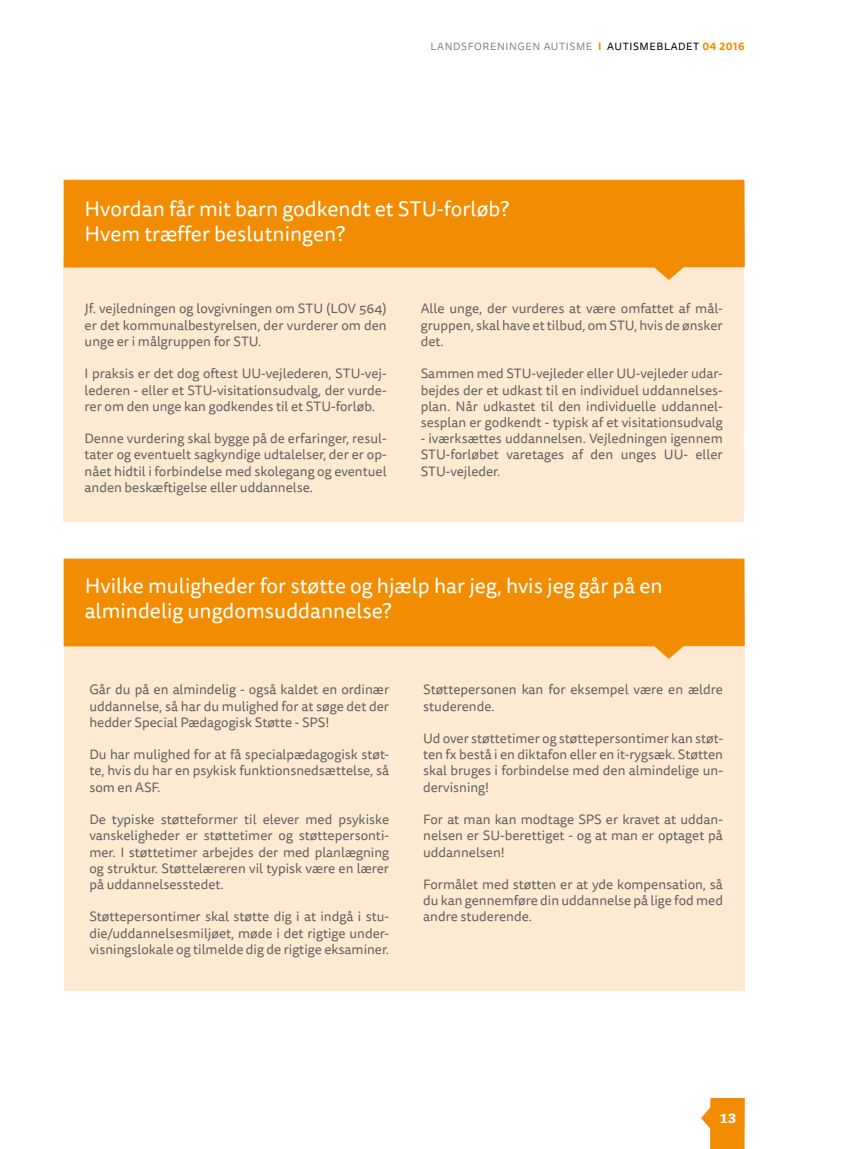
<style>
.page{position:relative;width:851px;height:1149px;background:#fff}
.page>*{position:absolute;margin:0;border:0;box-sizing:border-box;transform-origin:0 0}
.t1{font:21px/25.2px "Tisa Sans Pro";color:#fff}
.t2{font:700 14.55px "Chaparral Pro";color:#fff}
.t3{font:13.5px/16.2px "Tisa Sans Pro";color:#646363;text-align:justify}
.t4{font:10.5px "Tisa Sans Pro";letter-spacing:.06em;color:#878787}
.s1{font-weight:700;color:#f28c00}
.s2{color:#000}
</style>
<div class="page">
<svg style="left:701px;top:1098px;width:43px;height:50px"></svg>
<div style="left:64px;top:258px;width:680px;height:264px;background:#fee9d3"></div>
<div style="left:64px;top:642px;width:680px;height:348px;background:#fee9d3"></div>
<svg style="left:64px;top:180px;width:680px;height:100px;background:#f39719"></svg>
<svg style="left:64px;top:558px;width:680px;height:100px;background:#f39719"></svg>
<p class="t4" style="left:430px;top:39px;width:315px">LANDSFORENINGEN AUTISME <span class="s1">I</span> <span class="s2">AUTISMEBLADET</span> <span class="s1">04 2016</span></p>
<h1 class="t1" style="left:85px;top:197px;width:426px">Hvordan får mit barn godkendt et STU-forløb?<br>Hvem træffer beslutningen?</h1>
<p class="t3" style="left:85px;top:301px;width:303px">Jf. vejledningen og lovgivningen om STU (LOV 564) er det kommunalbestyrelsen, der vurderer om den unge er i målgruppen for STU.</p>
<p class="t3" style="left:85px;top:366px;width:303px">I praksis er det dog oftest UU-vejlederen, STU-vej&shy;lederen - eller et STU-visitationsudvalg, der vurde&shy;rer om den unge kan godkendes til et STU-forløb.</p>
<p class="t3" style="left:85px;top:430px;width:303px">Denne vurdering skal bygge på de erfaringer, resul&shy;tater og eventuelt sagkyndige udtalelser, der er op&shy;nået hidtil i forbindelse med skolegang og eventuel anden beskæftigelse eller uddannelse.</p>
<p class="t3" style="left:420px;top:301px;width:303px">Alle unge, der vurderes at være omfattet af mål&shy;gruppen, skal have et tilbud, om STU, hvis de ønsker det.</p>
<p class="t3" style="left:420px;top:366px;width:303px">Sammen med STU-vejleder eller UU-vejleder udar&shy;bejdes der et udkast til en individuel uddannelses&shy;plan. Når udkastet til den individuelle uddannel&shy;sesplan er godkendt - typisk af et visitationsudvalg</p>
<p class="t3" style="left:420px;top:430px;width:303px">- iværksættes uddannelsen. Vejledningen igennem STU-forløbet varetages af den unges UU- eller STU-vejleder.</p>
<h1 class="t1" style="left:85px;top:573px;width:579px">Hvilke muligheder for støtte og hjælp har jeg, hvis jeg går på en almindelig ungdomsuddannelse?</h1>
<p class="t3" style="left:89px;top:681px;width:301px">Går du på en almindelig - også kaldet en ordinær uddannelse, så har du mulighed for at søge det der hedder Special Pædagogisk Støtte - SPS!</p>
<p class="t3" style="left:89px;top:746px;width:301px">Du har mulighed for at få specialpædagogisk støt&shy;te, hvis du har en psykisk funktionsnedsættelse, så som en ASF.</p>
<p class="t3" style="left:89px;top:811px;width:301px">De typiske støtteformer til elever med psykiske vanskeligheder er støttetimer og støttepersonti&shy;mer. I støttetimer arbejdes der med planlægning og struktur. Støttelæreren vil typisk være en lærer på uddannelsesstedet.</p>
<p class="t3" style="left:89px;top:908px;width:301px">Støttepersontimer skal støtte dig i at indgå i stu&shy;die/uddannelsesmiljøet, møde i det rigtige under&shy;visningslokale og tilmelde dig de rigtige eksaminer.</p>
<p class="t3" style="left:423px;top:681px;width:301px">Støttepersonen kan for eksempel være en ældre studerende.</p>
<p class="t3" style="left:423px;top:730px;width:301px">Ud over støttetimer og støttepersontimer kan støt&shy;ten fx bestå i en diktafon eller en it-rygsæk. Støtten skal bruges i forbindelse med den almindelige un&shy;dervisning!</p>
<p class="t3" style="left:423px;top:811px;width:301px">For at man kan modtage SPS er kravet at uddan&shy;nelsen er SU-berettiget - og at man er optaget på uddannelsen!</p>
<p class="t3" style="left:423px;top:876px;width:301px">Formålet med støtten er at yde kompensation, så du kan gennemføre din uddannelse på lige fod med andre studerende.</p>
<p class="t2" style="left:719px;top:1109px;width:18px">13</p>
</div>
